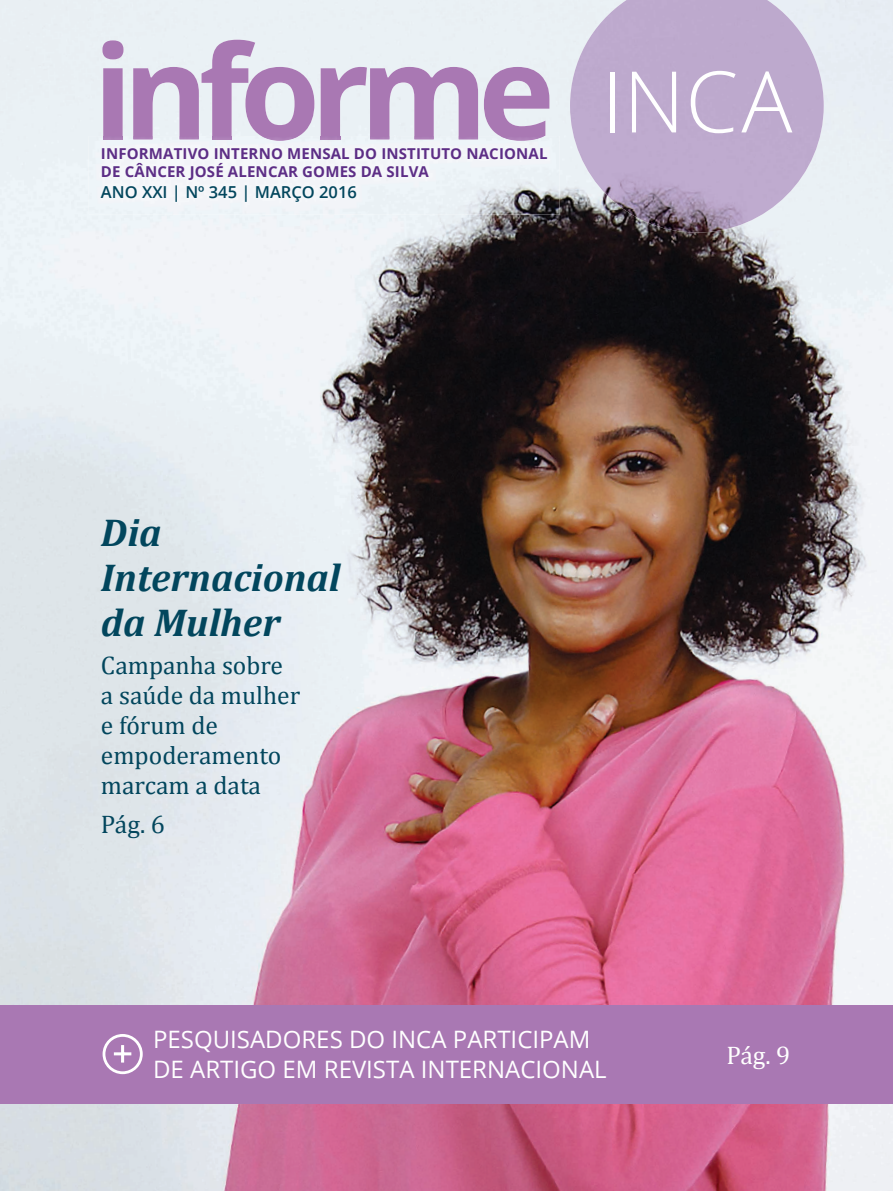
<style>
.page{position:relative;width:893px;height:1191px;background:#fff}
.page>*{position:absolute;margin:0;border:0;box-sizing:border-box;transform-origin:0 0}
.t1{font:italic 700 39px/45px "Cambria";color:#02465d}
.t2{font:25.5px/30px "Cambria";color:#02465d}
.t3{font:25.5px "Cambria";color:#fff}
.t4{font:24px/30px "Open Sans";color:#fff}
.t5{font:600 16.5px "Open Sans";color:#02465d}
.t6{font:700 15px/18px "Open Sans";letter-spacing:.01em;color:#5d2e86}
</style>
<div class="page">
<img style="left:0;top:0;width:893px;height:1191px">
<svg style="left:102px;top:40px;width:22px;height:96px;background:#b792c1"></svg>
<svg style="left:133px;top:40px;width:181px;height:96px;background:#cab6d5"></svg>
<svg style="left:321px;top:67px;width:157px;height:69px;background:#c4aace"></svg>
<svg style="left:484px;top:67px;width:65px;height:69px;background:#c0a2ca"></svg>
<img style="left:570px;top:0;width:254px;height:232px">
<hr style="left:610px;top:72px;width:4px;height:60px;background:#fff">
<svg style="left:632px;top:72px;width:44px;height:60px"></svg>
<svg style="left:691px;top:71px;width:101px;height:62px"></svg>
<img style="left:89px;top:136px;width:471px;height:79px">
<img style="left:103px;top:136px;width:20px;height:3px">
<img style="left:133px;top:136px;width:66px;height:3px">
<img style="left:212px;top:136px;width:20px;height:3px">
<img style="left:262px;top:136px;width:37px;height:5px">
<img style="left:321px;top:136px;width:19px;height:3px">
<img style="left:370px;top:136px;width:108px;height:3px">
<img style="left:500px;top:136px;width:44px;height:5px">
<div style="left:0;top:1005px;width:893px;height:98px;background:#a978b3"></div>
<svg style="left:103px;top:1034px;width:40px;height:40px"></svg>
<p class="t6" style="left:101px;top:144px;width:448px">INFORMATIVO INTERNO MENSAL DO INSTITUTO NACIONAL<br>DE CÂNCER JOSÉ ALENCAR GOMES DA SILVA</p>
<p class="t5" style="left:101px;top:181px;width:257px">ANO XXI | Nº 345 | MARÇO 2016</p>
<h1 class="t1" style="left:101px;top:509px;width:241px">Dia<br>Internacional da Mulher</h1>
<h2 class="t2" style="left:101px;top:650px;width:201px">Campanha sobre a saúde da mulher e fórum de empoderamento marcam a data</h2>
<h2 class="t2" style="left:101px;top:809px;width:65px">Pág. 6</h2>
<h3 class="t4" style="left:153px;top:1023px;width:455px">PESQUISADORES DO INCA PARTICIPAM<br>DE ARTIGO EM REVISTA INTERNACIONAL</h3>
<h2 class="t3" style="left:726px;top:1040px;width:65px">Pág. 9</h2>
</div>
